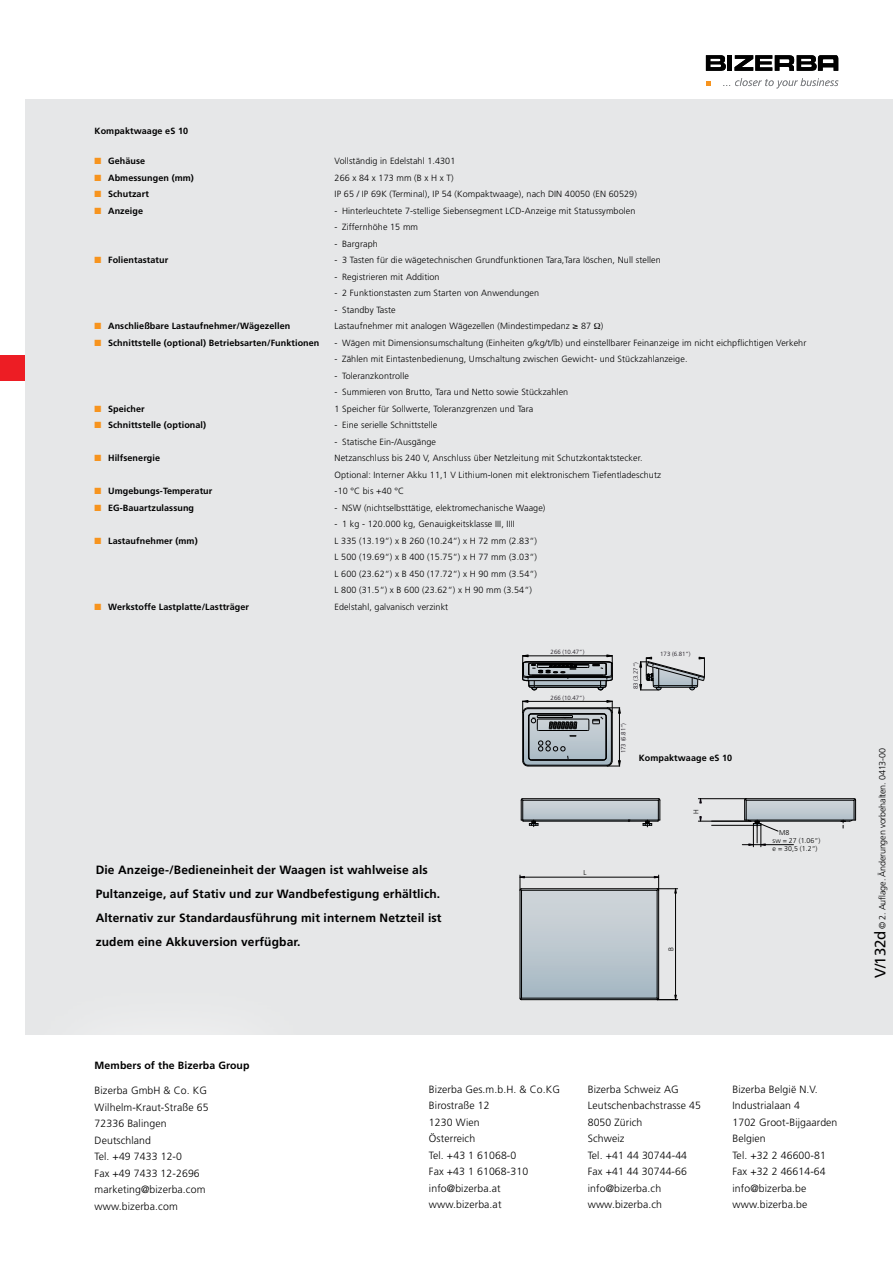
<style>
.page{position:relative;width:893px;height:1263px;background:#fff}
.page>*{position:absolute;margin:0;border:0;box-sizing:border-box;transform-origin:0 0}
.t1{font:700 12px/24px "Frutiger";letter-spacing:.01em;color:#000}
.t2{font:300 10.5px/16.5px "Frutiger";letter-spacing:.01em;color:#000}
.t3{font:700 10.5px "Frutiger";letter-spacing:.01em;color:#000}
.t4{font:300 9px/16.5px "Frutiger";letter-spacing:.01em;color:#000}
.t5{font:700 9px "Frutiger";letter-spacing:.01em;color:#000}
.t6{font:300 9px "Frutiger";letter-spacing:-.02em;color:#000}
.t7{font:300 7.05px/8.4px "Frutiger";color:#000}
.t8{font:300 6px "Frutiger";color:#120c15}
.s1{color:#f7941e}
.s2{font-weight:400;font-size:15px}
</style>
<div class="page">
<div style="left:0;top:355px;width:26px;height:26px;background:#ed1d24"></div>
<div style="left:26px;top:99px;width:867px;height:935px;background:#e6e7e8"></div>
<div style="left:727px;top:55px;width:5px;height:16px;background:#000"></div>
<svg style="left:706px;top:55px;width:20px;height:16px"></svg>
<svg style="left:734px;top:55px;width:104px;height:16px"></svg>
<svg style="left:723px;top:78px;width:115px;height:10px"></svg>
<svg style="left:706px;top:81px;width:5px;height:5px"></svg>
<div style="left:7px;top:973px;width:326px;height:290px;background:#fff;opacity:.75"></div>
<svg style="left:522px;top:654px;width:91px;height:36px"></svg>
<svg style="left:522px;top:700px;width:98px;height:67px;background:#939a9e"></svg>
<svg style="left:640px;top:657px;width:65px;height:34px"></svg>
<hr style="left:742px;top:844px;width:51px;height:1px;background:#000">
<hr style="left:698px;top:798px;width:48px;height:1px;background:#000">
<hr style="left:698px;top:821px;width:53px;height:1px;background:#000">
<hr style="left:712px;top:825px;width:41px;height:1px;background:#000">
<svg style="left:521px;top:798px;width:140px;height:29px"></svg>
<svg style="left:744px;top:798px;width:112px;height:49px"></svg>
<svg style="left:519px;top:875px;width:159px;height:125px"></svg>
<p class="t5" style="left:95px;top:126px;width:95px">Kompaktwaage eS 10</p>
<p class="t5" style="left:95px;top:156px;width:52px"><span class="s1">■</span> Gehäuse</p>
<p class="t4" style="left:335px;top:153px;width:122px">Vollständig in Edelstahl 1.4301</p>
<p class="t5" style="left:95px;top:172px;width:101px"><span class="s1">■</span> Abmessungen (mm)</p>
<p class="t4" style="left:335px;top:170px;width:121px">266 x 84 x 173 mm (B x H x T)</p>
<p class="t5" style="left:95px;top:189px;width:56px"><span class="s1">■</span> Schutzart</p>
<p class="t4" style="left:335px;top:186px;width:304px">IP 65 / IP 69K (Terminal), IP 54 (Kompaktwaage), nach DIN 40050 (EN 60529)</p>
<p class="t5" style="left:95px;top:205px;width:50px"><span class="s1">■</span> Anzeige</p>
<p class="t4" style="left:335px;top:203px;width:302px">- Hinterleuchtete 7-stellige Siebensegment LCD-Anzeige mit Statussymbolen</p>
<p class="t4" style="left:335px;top:219px;width:85px">- Ziffernhöhe 15 mm</p>
<p class="t4" style="left:335px;top:236px;width:45px">- Bargraph</p>
<p class="t5" style="left:95px;top:255px;width:75px"><span class="s1">■</span> Folientastatur</p>
<p class="t4" style="left:335px;top:252px;width:328px">- 3 Tasten für die wägetechnischen Grundfunktionen Tara,Tara löschen, Null stellen</p>
<p class="t4" style="left:335px;top:269px;width:107px">- Registrieren mit Addition</p>
<p class="t4" style="left:335px;top:285px;width:206px">- 2 Funktionstasten zum Starten von Anwendungen</p>
<p class="t4" style="left:335px;top:302px;width:63px">- Standby Taste</p>
<p class="t5" style="left:95px;top:321px;width:197px"><span class="s1">■</span> Anschließbare Lastaufnehmer/Wägezellen</p>
<p class="t4" style="left:335px;top:318px;width:270px">Lastaufnehmer mit analogen Wägezellen (Mindestimpedanz ≥ 87 )</p>
<p class="t5" style="left:95px;top:337px;width:226px"><span class="s1">■</span> Schnittstelle (optional) Betriebsarten/Funktionen</p>
<p class="t4" style="left:335px;top:335px;width:473px">- Wägen mit Dimensionsumschaltung (Einheiten g/kg/t/lb) und einstellbarer Feinanzeige im nicht eichpflichtigen Verkehr</p>
<p class="t4" style="left:335px;top:351px;width:354px">- Zählen mit Eintastenbedienung, Umschaltung zwischen Gewicht- und Stückzahlanzeige.</p>
<p class="t4" style="left:335px;top:368px;width:76px">- Toleranzkontrolle</p>
<p class="t4" style="left:335px;top:384px;width:235px">- Summieren von Brutto, Tara und Netto sowie Stückzahlen</p>
<p class="t5" style="left:95px;top:403px;width:52px"><span class="s1">■</span> Speicher</p>
<p class="t4" style="left:335px;top:401px;width:200px">1 Speicher für Sollwerte, Toleranzgrenzen und Tara</p>
<p class="t5" style="left:95px;top:420px;width:113px"><span class="s1">■</span> Schnittstelle (optional)</p>
<p class="t4" style="left:335px;top:417px;width:104px">- Eine serielle Schnittstelle</p>
<p class="t4" style="left:335px;top:434px;width:103px">- Statische Ein-/Ausgänge</p>
<p class="t5" style="left:95px;top:453px;width:67px"><span class="s1">■</span> Hilfsenergie</p>
<p class="t4" style="left:335px;top:450px;width:328px">Netzanschluss bis 240 V, Anschluss über Netzleitung mit Schutzkontaktstecker.<br>Optional: Interner Akku 11,1 V Lithium-Ionen mit elektronischem Tiefentladeschutz</p>
<p class="t5" style="left:95px;top:486px;width:119px"><span class="s1">■</span> Umgebungs-Temperatur</p>
<p class="t4" style="left:335px;top:483px;width:71px">-10 °C bis +40 °C</p>
<p class="t5" style="left:95px;top:502px;width:101px"><span class="s1">■</span> EG-Bauartzulassung</p>
<p class="t4" style="left:335px;top:500px;width:212px">- NSW (nichtselbsttätige, elektromechanische Waage)</p>
<p class="t4" style="left:335px;top:516px;width:182px">- 1 kg - 120.000 kg, Genauigkeitsklasse III, IIII</p>
<p class="t5" style="left:95px;top:535px;width:105px"><span class="s1">■</span> Lastaufnehmer (mm)</p>
<p class="t4" style="left:335px;top:533px;width:204px;text-align:justify">L 335 (13.19“) x B 260 (10.24“) x H 72 mm (2.83“)<br>L 500 (19.69“) x B 400 (15.75“) x H 77 mm (3.03“)<br>L 600 (23.62“) x B 450 (17.72“) x H 90 mm (3.54“)<br>L 800 (31.5“) x B 600 (23.62“) x H 90 mm (3.54“)</p>
<p class="t5" style="left:95px;top:601px;width:156px"><span class="s1">■</span> Werkstoffe Lastplatte/Lastträger</p>
<p class="t4" style="left:335px;top:599px;width:115px">Edelstahl, galvanisch verzinkt</p>
<h1 class="t1" style="left:96px;top:858px;width:347px">Die Anzeige-/Bedieneinheit der Waagen ist wahlweise als Pultanzeige, auf Stativ und zur Wandbefestigung erhältlich.<br>Alternativ zur Standardausführung mit internem Netzteil ist zudem eine Akkuversion verfügbar.</h1>
<p class="t8" style="left:551px;top:648px;width:35px">266 (10.47“)</p>
<p class="t8" style="left:551px;top:694px;width:35px">266 (10.47“)</p>
<p class="t7" style="left:583px;top:868px;width:5px">L</p>
<p class="t8" style="left:632px;top:689px;width:28px;rotate:-90deg">83 (3.27“)</p>
<p class="t8" style="left:620px;top:753px;width:32px;rotate:-90deg">173 (6.81“)</p>
<p class="t8" style="left:660px;top:650px;width:32px">173 (6.81“)</p>
<p class="t5" style="left:639px;top:753px;width:95px">Kompaktwaage eS 10</p>
<p class="t7" style="left:692px;top:814px;width:6px;rotate:-90deg">H</p>
<p class="t7" style="left:667px;top:950px;width:5px;rotate:-90deg">B</p>
<p class="t7" style="left:779px;top:829px;width:12px">M8</p>
<p class="t7" style="left:773px;top:836px;width:49px">sw = 27 (1.06“) e = 30,5 (1.2“)</p>
<p class="t3" style="left:95px;top:1059px;width:156px">Members of the Bizerba Group</p>
<p class="t2" style="left:95px;top:1083px;width:115px">Bizerba GmbH &amp; Co. KG<br>Wilhelm-Kraut-Straße 65<br>72336 Balingen<br>Deutschland<br>Tel. +49 7433 12-0<br>Fax +49 7433 12-2696 marketing@bizerba.com www.bizerba.com</p>
<p class="t2" style="left:588px;top:1081px;width:115px">Bizerba Schweiz AG<br>Leutschenbachstrasse 45<br>8050 Zürich<br>Schweiz<br>Tel. +41 44 30744-44<br>Fax +41 44 30744-66 info@bizerba.ch www.bizerba.ch</p>
<p class="t2" style="left:429px;top:1081px;width:132px">Bizerba Ges.m.b.H. &amp; Co.KG<br>Birostraße 12<br>1230 Wien<br>Österreich<br>Tel. +43 1 61068-0<br>Fax +43 1 61068-310 info@bizerba.at www.bizerba.at</p>
<p class="t2" style="left:732px;top:1081px;width:107px">Bizerba België N.V.<br>Industrialaan 4<br>1702 Groot-Bijgaarden<br>Belgien<br>Tel. +32 2 46600-81<br>Fax +32 2 46614-64 info@bizerba.be www.bizerba.be</p>
<p class="t6" style="left:877px;top:978px;width:231px;rotate:-90deg"><span class="s2">V/132d</span> © 2. Auflage. Änderungen vorbehalten. 0413-00</p>
</div>
